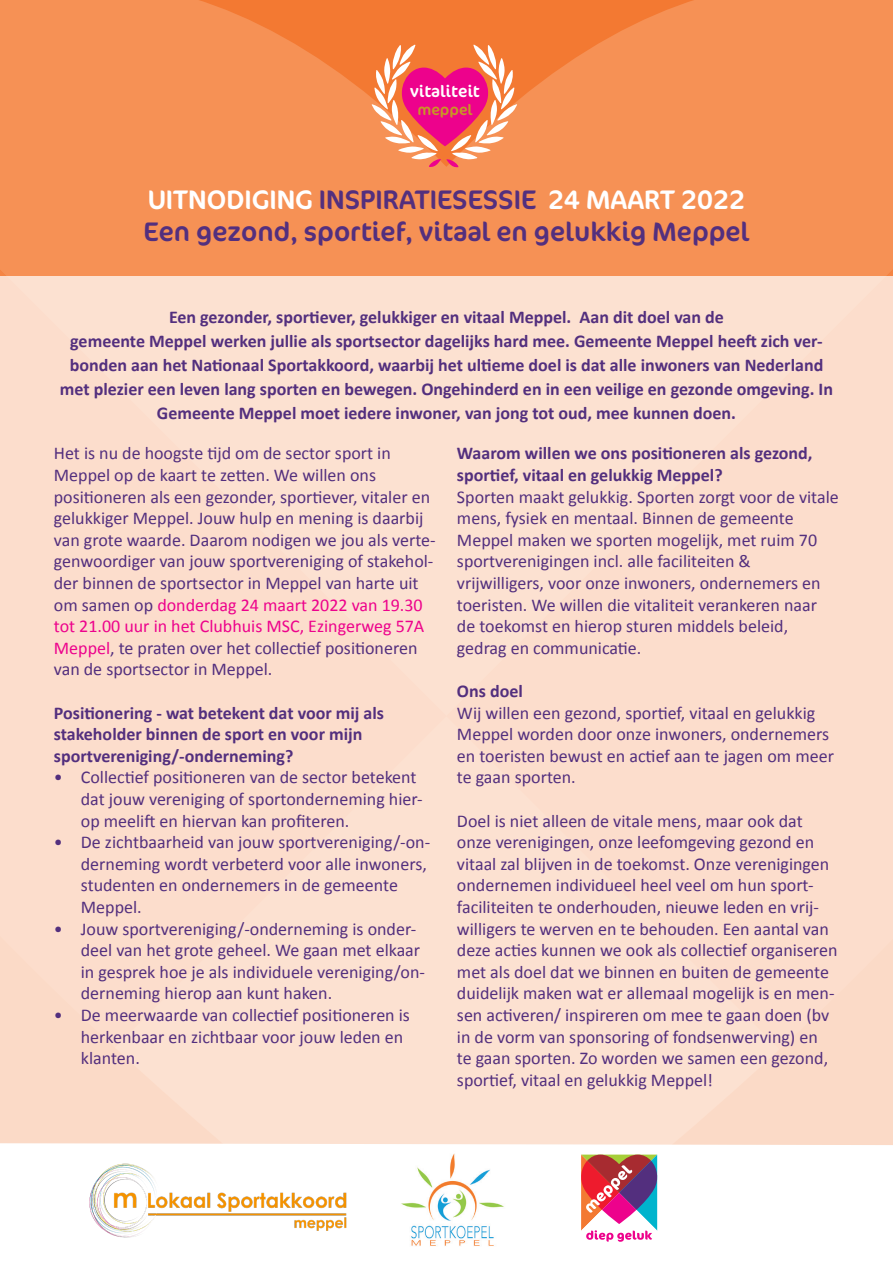
<style>
.page{position:relative;width:893px;height:1263px;background:#fff}
.page>*{position:absolute;margin:0;border:0;box-sizing:border-box;transform-origin:0 0}
.t1{font:27px "Cocon";color:#532f7e}
.t2{font:27px "Cocon";color:#fff}
.t3{font:18px/21.6px "Calibri";color:#532f7e}
.t4{font:700 18px/24px "Calibri";color:#532f7e;text-align:center}
.t5{font:16.8px "Cocon";color:#fff}
.t6{font:15.3px "Cocon";color:#c89526}
.s1{color:#532f7e}
.s2{color:#ed028c}
</style>
<div class="page">
<svg style="left:0;top:0;width:893px;height:276px;background:#f58d50"></svg>
<div style="left:446px;top:100px;width:447px;height:176px;background:#f69155"></div>
<div style="left:0;top:276px;width:893px;height:885px;background:#fcddcc"></div>
<svg style="left:372px;top:44px;width:145px;height:124px;background:#f47574"></svg>
<svg style="left:0;top:1143px;width:893px;height:18px;background:#fefbfa"></svg>
<img style="left:85px;top:1157px;width:267px;height:81px">
<img style="left:390px;top:1147px;width:124px;height:99px">
<div style="left:573px;top:1145px;width:95px;height:118px;background:#fff"></div>
<svg style="left:581px;top:1154px;width:76px;height:88px"></svg>
<p class="t5" style="left:410px;top:81px;width:71px">vitaliteit</p>
<p class="t6" style="left:417px;top:101px;width:57px">meppel</p>
<p class="t2" style="left:148px;top:184px;width:598px">UITNODIGING <span class="s1">INSPIRATIESESSIE</span> 24 MAART 2022</p>
<p class="t1" style="left:144px;top:216px;width:607px">Een gezond, sportief, vitaal en gelukkig Meppel</p>
<p class="t4" style="left:169px;top:305px;width:556px">Een gezonder, sportiever, gelukkiger en vitaal Meppel. Aan dit doel van de</p>
<p class="t4" style="left:60px;top:329px;width:774px">gemeente Meppel werken jullie als sportsector dagelijks hard mee. Gemeente Meppel heeft zich ver&shy;bonden aan het Nationaal Sportakkoord, waarbij het ultieme doel is dat alle inwoners van Nederland met plezier een leven lang sporten en bewegen. Ongehinderd en in een veilige en gezonde omgeving. In Gemeente Meppel moet iedere inwoner, van jong tot oud, mee kunnen doen.</p>
<p class="t3" style="left:54px;top:442px;width:383px">Het is nu de hoogste tijd om de sector sport in Meppel op de kaart te zetten. We willen ons positioneren als een gezonder, sportiever, vitaler en gelukkiger Meppel. Jouw hulp en mening is daarbij van grote waarde. Daarom nodigen we jou als verte&shy;genwoordiger van jouw sportvereniging of stakehol&shy;der binnen de sportsector in Meppel van harte uit om samen op <span class="s2">donderdag 24 maart 2022 van 19.30 tot 21.00 uur in het Clubhuis MSC, Ezingerweg 57A Meppel</span>, te praten over het collectief positioneren van de sportsector in Meppel.</p>
<p class="t4" style="left:54px;top:700px;width:332px">Positionering - wat betekent dat voor mij als</p>
<p class="t4" style="left:54px;top:721px;width:310px">stakeholder binnen de sport en voor mijn</p>
<p class="t4" style="left:54px;top:743px;width:241px">sportvereniging/-onderneming?</p>
<p class="t3" style="left:81px;top:766px;width:343px;text-indent:-27px">• Collectief positioneren van de sector betekent dat jouw vereniging of sportonderneming hier&shy;op meelift en hiervan kan profiteren.</p>
<p class="t3" style="left:81px;top:831px;width:351px;text-indent:-27px">• De zichtbaarheid van jouw sportvereniging/-on&shy;derneming wordt verbeterd voor alle inwoners, studenten en ondernemers in de gemeente Meppel.</p>
<p class="t3" style="left:81px;top:917px;width:346px;text-indent:-27px">• Jouw sportvereniging/-onderneming is onder&shy;deel van het grote geheel. We gaan met elkaar in gesprek hoe je als individuele vereniging/on&shy;derneming hierop aan kunt haken.</p>
<p class="t3" style="left:81px;top:1004px;width:331px;text-indent:-27px">• De meerwaarde van collectief positioneren is herkenbaar en zichtbaar voor jouw leden en klanten.</p>
<p class="t4" style="left:457px;top:442px;width:357px;line-height:21.6px;text-align:left">Waarom willen we ons positioneren als gezond, sportief, vitaal en gelukkig Meppel?</p>
<p class="t3" style="left:457px;top:485px;width:383px">Sporten maakt gelukkig. Sporten zorgt voor de vitale mens, fysiek en mentaal. Binnen de gemeente Meppel maken we sporten mogelijk, met ruim 70 sportverenigingen incl. alle faciliteiten &amp; vrijwilligers, voor onze inwoners, ondernemers en toeristen. We willen die vitaliteit verankeren naar de toekomst en hierop sturen middels beleid, gedrag en communicatie.</p>
<p class="t4" style="left:457px;top:678px;width:67px">Ons doel</p>
<p class="t3" style="left:457px;top:701px;width:378px">Wij willen een gezond, sportief, vitaal en gelukkig Meppel worden door onze inwoners, ondernemers en toeristen bewust en actief aan te jagen om meer te gaan sporten.</p>
<p class="t3" style="left:457px;top:809px;width:382px">Doel is niet alleen de vitale mens, maar ook dat onze verenigingen, onze leefomgeving gezond en vitaal zal blijven in de toekomst. Onze verenigingen ondernemen individueel heel veel om hun sport&shy;faciliteiten te onderhouden, nieuwe leden en vrij&shy;willigers te werven en te behouden. Een aantal van deze acties kunnen we ook als collectief organiseren met als doel dat we binnen en buiten de gemeente duidelijk maken wat er allemaal mogelijk is en men&shy;sen activeren/ inspireren om mee te gaan doen (bv in de vorm van sponsoring of fondsenwerving) en<br>te gaan sporten. Zo worden we samen een gezond, sportief, vitaal en gelukkig Meppel!</p>
</div>
